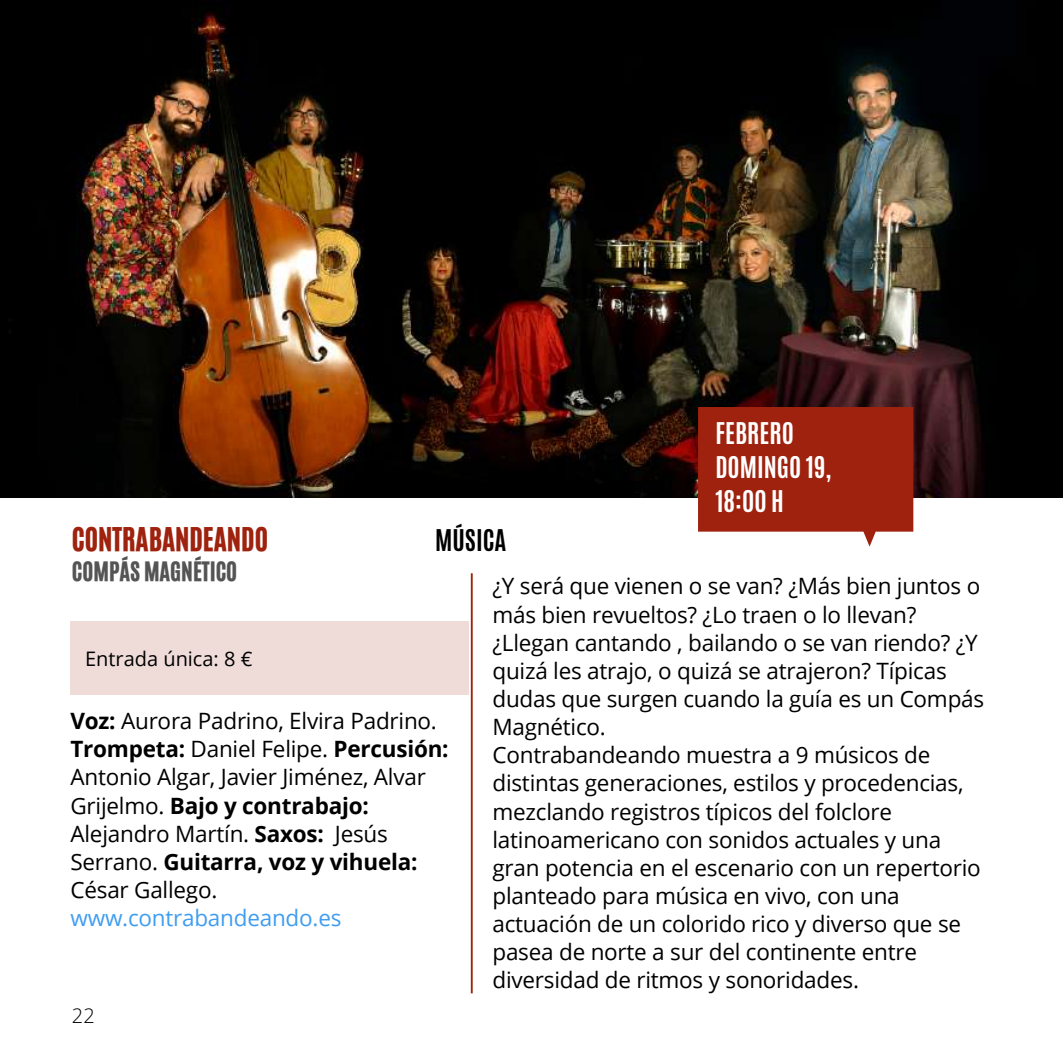
<style>
.page{position:relative;width:1063px;height:1064px;background:#fff}
.page>*{position:absolute;margin:0;border:0;box-sizing:border-box;transform-origin:0 0}
.t1{font:27.5px "CA Generated";color:#9e220e}
.t2{font:700 25px/33.8px "Antonio";color:#fff}
.t3{font:700 25px "Antonio";color:#000}
.t4{font:22.5px/28px "Open Sans";letter-spacing:-.01em;color:#000}
.t5{font:22.5px "Open Sans";letter-spacing:-.01em;color:#3f9df1}
.t6{font:22.5px "CA Generated";color:#545454}
.t7{font:20px "Open Sans";color:#000}
.t8{font:300 20px "Open Sans";color:#000}
.s1{font-weight:700}
</style>
<div class="page">
<img style="left:0;top:0;width:1062px;height:497px">
<hr style="left:471px;top:573px;width:2px;height:420px;background:#9e220e">
<svg style="left:698px;top:407px;width:215px;height:139px;background:#a73826"></svg>
<div style="left:70px;top:621px;width:399px;height:73px;background:#efdcd9"></div>
<p class="t2" style="left:715px;top:416px;width:118px">FEBRERO<br>DOMINGO 19,<br>18:00 H</p>
<p class="t3" style="left:435px;top:522px;width:73px">MÚSICA</p>
<p class="t1" style="left:72px;top:519px;width:198px">CONTRABANDEANDO</p>
<p class="t6" style="left:72px;top:554px;width:167px">COMPÁS MAGNÉTICO</p>
<p class="t4" style="left:492px;top:571px;width:493px">¿Y será que vienen o se van? ¿Más bien juntos o más bien revueltos? ¿Lo traen o lo llevan? ¿Llegan cantando , bailando o se van riendo? ¿Y quizá les atrajo, o quizá se atrajeron? Típicas dudas que surgen cuando la guía es un Compás Magnético.<br>Contrabandeando muestra a 9 músicos de distintas generaciones, estilos y procedencias, mezclando registros típicos del folclore latinoamericano con sonidos actuales y una gran potencia en el escenario con un repertorio planteado para música en vivo, con una actuación de un colorido rico y diverso que se pasea de norte a sur del continente entre diversidad de ritmos y sonoridades.</p>
<p class="t7" style="left:85px;top:644px;width:169px">Entrada única: 8 €</p>
<p class="t4" style="left:70px;top:706px;width:380px"><span class="s1">Voz:</span> Aurora Padrino, Elvira Padrino.<br><span class="s1">Trompeta:</span> Daniel Felipe. <span class="s1">Percusión:<br></span>Antonio Algar, Javier Jiménez, Alvar<br>Grijelmo. <span class="s1">Bajo y contrabajo:<br></span>Alejandro Martín. <span class="s1">Saxos:</span> Jesús<br>Serrano. <span class="s1">Guitarra, voz y vihuela:<br></span>César Gallego.</p>
<p class="t5" style="left:70px;top:901px;width:272px">www.contrabandeando.es</p>
<p class="t8" style="left:72px;top:1001px;width:24px">22</p>
</div>
